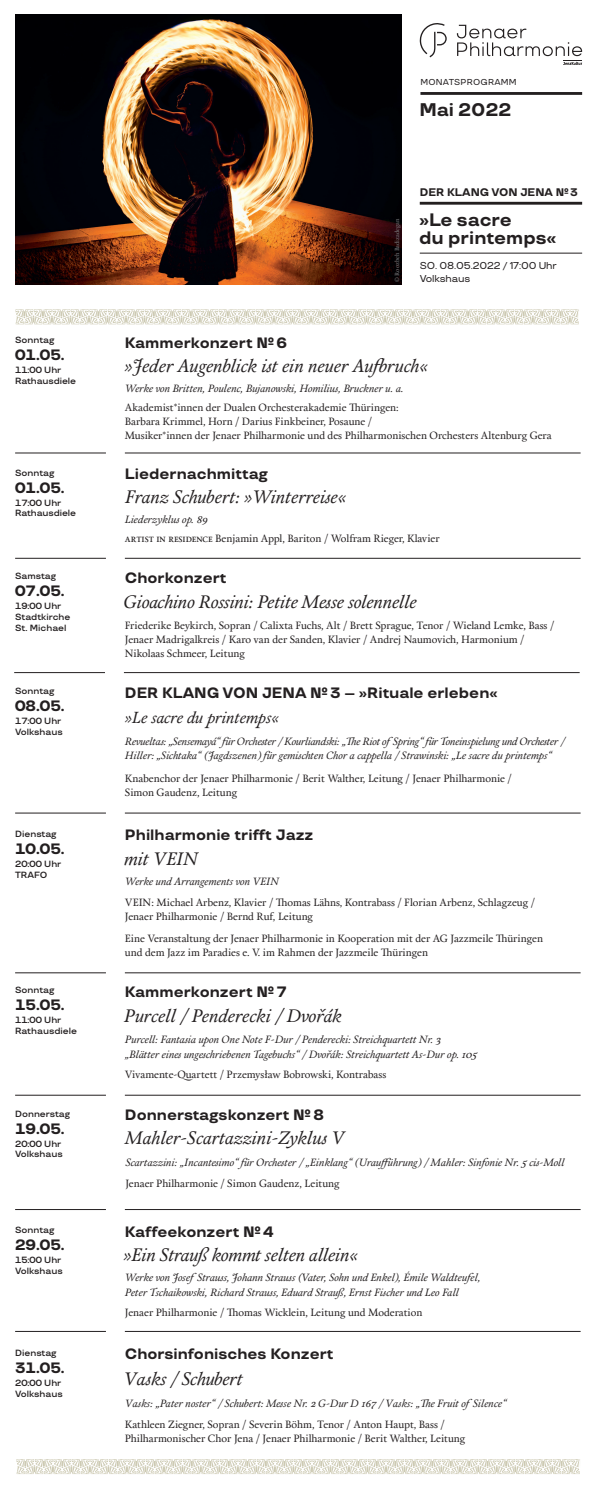
<style>
.page{position:relative;width:596px;height:1489px;background:#fff}
.page>*{position:absolute;margin:0;border:0;box-sizing:border-box;transform-origin:0 0}
.t1{font:700 18.3px "TT Travels";color:#231f20}
.t2{font:italic 18px "Calendas Plus";letter-spacing:-.01em;color:#231f20}
.t3{font:700 18px/18px "TT Travels";color:#231f20}
.t4{font:italic 16px "Calendas Plus";color:#231f20}
.t5{font:700 15px "TT Travels";color:#231f20}
.t6{font:700 11px "TT Travels";color:#231f20}
.t7{font:10.5px/14px "Calendas Plus";color:#231f20}
.t8{font:italic 10.5px/15px "Calendas Plus";color:#231f20}
.t9{font:italic 10.5px/14px "Calendas Plus";letter-spacing:-.02em;color:#231f20}
.t10{font:500 10px/13px "TT Travels";letter-spacing:-.01em;color:#231f20}
.t11{font:600 9px/10.8px "TT Travels";color:#231f20}
.t12{font:500 8.6px "TT Travels";letter-spacing:.02em;color:#231f20}
.t13{font:6px "Calendas Plus";color:#808285}
</style>
<div class="page">
<hr style="left:15px;top:452px;width:91px;height:1px;background:#231f20">
<hr style="left:125px;top:452px;width:455px;height:1px;background:#231f20">
<hr style="left:15px;top:557px;width:91px;height:1px;background:#231f20">
<hr style="left:125px;top:557px;width:455px;height:1px;background:#231f20">
<hr style="left:15px;top:812px;width:91px;height:1px;background:#231f20">
<hr style="left:125px;top:812px;width:455px;height:1px;background:#231f20">
<svg style="left:456px;top:25px;width:125px;height:40px"></svg>
<svg style="left:419px;top:23px;width:27px;height:34px"></svg>
<hr style="left:420px;top:92px;width:161px;height:3px;background:#231f20">
<hr style="left:419px;top:202px;width:162px;height:3px;background:#231f20">
<hr style="left:419px;top:252px;width:162px;height:1px;background:#231f20">
<hr style="left:14px;top:672px;width:91px;height:1px;background:#231f20">
<hr style="left:124px;top:672px;width:455px;height:1px;background:#231f20">
<img style="left:15px;top:15px;width:386px;height:269px">
<svg style="left:15px;top:309px;width:564px;height:15px"></svg>
<svg style="left:16px;top:1459px;width:564px;height:14px"></svg>
<hr style="left:15px;top:1330px;width:91px;height:1px;background:#231f20">
<hr style="left:125px;top:1330px;width:455px;height:1px;background:#231f20">
<hr style="left:15px;top:972px;width:91px;height:1px;background:#231f20">
<hr style="left:125px;top:972px;width:455px;height:1px;background:#231f20">
<hr style="left:15px;top:1094px;width:91px;height:1px;background:#231f20">
<hr style="left:125px;top:1094px;width:455px;height:1px;background:#231f20">
<hr style="left:15px;top:1208px;width:91px;height:1px;background:#231f20">
<hr style="left:125px;top:1208px;width:455px;height:1px;background:#231f20">
<p class="t12" style="left:420px;top:77px;width:97px">MONATSPROGRAMM</p>
<h1 class="t1" style="left:419px;top:98px;width:93px">Mai 2022</h1>
<p class="t11" style="left:15px;top:335px;width:41px">Sonntag</p>
<h3 class="t5" style="left:15px;top:346px;width:51px">01.05.</h3>
<p class="t11" style="left:15px;top:365px;width:63px">11:00 Uhr<br>Rathausdiele</p>
<p class="t11" style="left:15px;top:467px;width:41px">Sonntag</p>
<h3 class="t5" style="left:15px;top:478px;width:51px">01.05.</h3>
<p class="t11" style="left:15px;top:497px;width:63px">17:00 Uhr<br>Rathausdiele</p>
<p class="t11" style="left:15px;top:571px;width:42px">Samstag</p>
<h3 class="t5" style="left:15px;top:582px;width:51px">07.05.</h3>
<p class="t11" style="left:15px;top:601px;width:57px">19:00 Uhr<br>Stadtkirche<br>St. Michael</p>
<p class="t11" style="left:15px;top:686px;width:41px">Sonntag</p>
<h3 class="t5" style="left:15px;top:697px;width:51px">08.05.</h3>
<p class="t11" style="left:15px;top:715px;width:49px">17:00 Uhr<br>Volkshaus</p>
<p class="t11" style="left:15px;top:828px;width:43px">Dienstag</p>
<h3 class="t5" style="left:15px;top:839px;width:51px">10.05.</h3>
<p class="t11" style="left:15px;top:858px;width:48px">20:00 Uhr<br>TRAFO</p>
<p class="t11" style="left:15px;top:984px;width:41px">Sonntag</p>
<h3 class="t5" style="left:15px;top:995px;width:51px">15.05.</h3>
<p class="t11" style="left:15px;top:1014px;width:64px">11:00 Uhr<br>Rathausdiele</p>
<p class="t13" style="left:392px;top:282px;width:65px;rotate:-90deg">© Roozbeh Badizadegan</p>
<p class="t6" style="left:419px;top:185px;width:159px">DER KLANG VON JENA №3</p>
<h2 class="t3" style="left:419px;top:211px;width:139px">»Le sacre<br>du printemps«</h2>
<p class="t10" style="left:419px;top:259px;width:139px">SO. 08.05.2022 / 17:00 Uhr<br>Volkshaus</p>
<h3 class="t5" style="left:125px;top:334px;width:164px">Kammerkonzert № 6</h3>
<h2 class="t2" style="left:124px;top:353px;width:303px">»Jeder Augenblick ist ein neuer Aufbruch«</h2>
<p class="t8" style="left:125px;top:380px;width:280px">Werke von Britten, Poulenc, Bujanowski, Homilius, Bruckner u. a.</p>
<p class="t7" style="left:125px;top:399px;width:428px">Akademist*innen der Dualen Orchesterakademie Thüringen:<br>Barbara Krimmel, Horn / Darius Finkbeiner, Posaune /<br>Musiker*innen der Jenaer Philharmonie und des Philharmonischen Orchesters Altenburg Gera</p>
<h3 class="t5" style="left:125px;top:464px;width:145px">Liedernachmittag</h3>
<h2 class="t2" style="left:125px;top:483px;width:222px">Franz Schubert: »Winterreise«</h2>
<p class="t8" style="left:125px;top:511px;width:84px">Liederzyklus op. 89</p>
<p class="t7" style="left:125px;top:531px;width:316px">artist in residence Benjamin Appl, Bariton / Wolfram Rieger, Klavier</p>
<h3 class="t5" style="left:125px;top:568px;width:103px">Chorkonzert</h3>
<h2 class="t2" style="left:123px;top:588px;width:294px">Gioachino Rossini: Petite Messe solennelle</h2>
<p class="t7" style="left:125px;top:617px;width:430px">Friederike Beykirch, Sopran / Calixta Fuchs, Alt / Brett Sprague, Tenor / Wieland Lemke, Bass /<br>Jenaer Madrigalkreis / Karo van der Sanden, Klavier / Andrej Naumovich, Harmonium /<br>Nikolaas Schmeer, Leitung</p>
<h3 class="t5" style="left:125px;top:684px;width:374px">DER KLANG VON JENA № 3 – »Rituale erleben«</h3>
<h3 class="t4" style="left:125px;top:705px;width:155px">»Le sacre du printemps«</h3>
<p class="t9" style="left:125px;top:734px;width:441px">Revueltas: „Sensemayá“ für Orchester / Kourliandski: „The Riot ofSpring“ für Toneinspielung und Orchester /<br>Hiller: „Sichtaka“ (Jagdszenen) für gemischten Chor a cappella / Strawinski: „Le sacre du printemps“</p>
<p class="t7" style="left:125px;top:771px;width:388px">Knabenchor der Jenaer Philharmonie / Berit Walther, Leitung / Jenaer Philharmonie /<br>Simon Gaudenz, Leitung</p>
<h3 class="t5" style="left:125px;top:826px;width:190px">Philharmonie trifft Jazz</h3>
<h2 class="t2" style="left:124px;top:845px;width:75px">mit VEIN</h2>
<p class="t8" style="left:125px;top:873px;width:155px">Werke und Arrangements von VEIN</p>
<p class="t7" style="left:125px;top:894px;width:411px">VEIN: Michael Arbenz, Klavier / Thomas Lähns, Kontrabass / Florian Arbenz, Schlagzeug /<br>Jenaer Philharmonie / Bernd Ruf, Leitung</p>
<p class="t7" style="left:125px;top:930px;width:419px">Eine Veranstaltung der Jenaer Philharmonie in Kooperation mit der AG Jazzmeile Thüringen und dem Jazz im Paradies e. V. im Rahmen der Jazzmeile Thüringen</p>
<h3 class="t5" style="left:125px;top:982px;width:164px">Kammerkonzert № 7</h3>
<h2 class="t2" style="left:124px;top:1002px;width:219px">Purcell / Penderecki / Dvořák</h2>
<p class="t8" style="left:125px;top:1031px;width:353px">Purcell: Fantasia upon One Note F-Dur / Penderecki: Streichquartett Nr. 3 „Blätter eines ungeschriebenen Tagebuchs“ / Dvořák: Streichquartett As-Dur op. 105</p>
<p class="t7" style="left:125px;top:1066px;width:263px">Vivamente-Quartett / Przemysław Bobrowski, Kontrabass</p>
<p class="t11" style="left:15px;top:1108px;width:56px">Donnerstag</p>
<h3 class="t5" style="left:125px;top:1105px;width:200px">Donnerstagskonzert № 8</h3>
<h3 class="t5" style="left:15px;top:1119px;width:51px">19.05.</h3>
<p class="t11" style="left:15px;top:1138px;width:49px">20:00 Uhr<br>Volkshaus</p>
<h2 class="t2" style="left:125px;top:1124px;width:221px">Mahler-Scartazzini-Zyklus V</h2>
<p class="t8" style="left:125px;top:1154px;width:440px">Scartazzini: „Incantesimo“ für Orchester / „Einklang“ (Uraufführung) / Mahler: Sinfonie Nr. 5 cis-Moll</p>
<p class="t7" style="left:125px;top:1176px;width:216px">Jenaer Philharmonie / Simon Gaudenz, Leitung</p>
<p class="t11" style="left:15px;top:1224px;width:41px">Sonntag</p>
<h3 class="t5" style="left:15px;top:1235px;width:51px">29.05.</h3>
<p class="t11" style="left:15px;top:1254px;width:49px">15:00 Uhr<br>Volkshaus</p>
<p class="t11" style="left:15px;top:1347px;width:43px">Dienstag</p>
<h3 class="t5" style="left:15px;top:1358px;width:51px">31.05.</h3>
<p class="t11" style="left:15px;top:1377px;width:49px">20:00 Uhr<br>Volkshaus</p>
<h3 class="t5" style="left:125px;top:1222px;width:150px">Kaffeekonzert № 4</h3>
<h2 class="t2" style="left:123px;top:1241px;width:235px">»Ein Strauß kommt selten allein«</h2>
<p class="t8" style="left:125px;top:1269px;width:357px">Werke von JosefStrauss, Johann Strauss (Vater, Sohn und Enkel), Émile Waldteufel,<br>Peter Tschaikowski, Richard Strauss, Eduard Strauß, Ernst Fischer und Leo Fall</p>
<p class="t7" style="left:125px;top:1304px;width:299px">Jenaer Philharmonie / Thomas Wicklein, Leitung und Moderation</p>
<h3 class="t5" style="left:125px;top:1344px;width:210px">Chorsinfonisches Konzert</h3>
<h2 class="t2" style="left:123px;top:1365px;width:120px">Vasks / Schubert</h2>
<p class="t8" style="left:125px;top:1395px;width:383px">Vasks: „Pater noster“ / Schubert: Messe Nr. 2 G-Dur D 167 / Vasks: „The Fruit ofSilence“</p>
<p class="t7" style="left:125px;top:1416px;width:342px">Kathleen Ziegner, Sopran / Severin Böhm, Tenor / Anton Haupt, Bass /<br>Philharmonischer Chor Jena / Jenaer Philharmonie / Berit Walther, Leitung</p>
</div>
